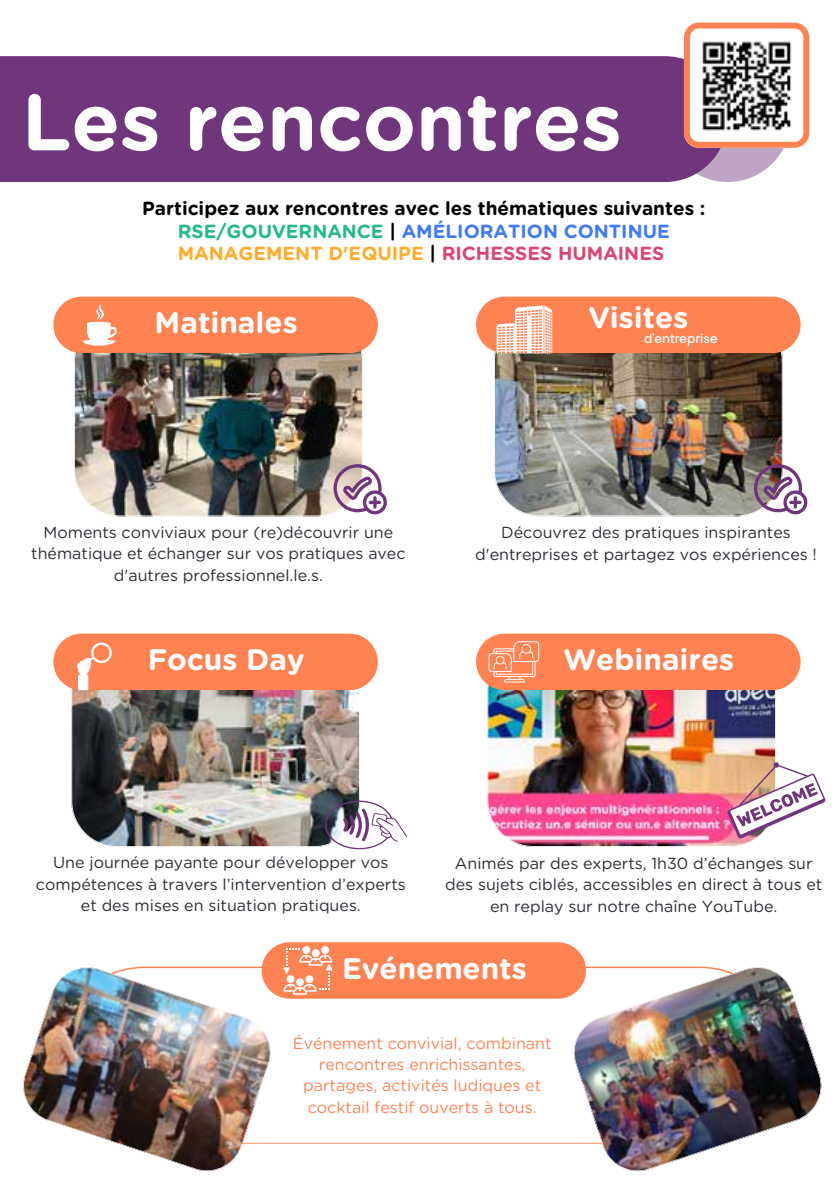
<style>
.page{position:relative;width:840px;height:1191px;background:#fff}
.page>*{position:absolute;margin:0;border:0;box-sizing:border-box;transform-origin:0 0}
.t1{font:700 80px "Gotham Rounded";color:#fff}
.t2{font:700 29.6px "Gotham Rounded";color:#fff}
.t3{font:700 19px/22.6px "Gotham Rounded";color:#000;text-align:center}
.t4{font:16px/21.4px "Gotham Rounded";color:#2c2e35;text-align:center}
.t5{font:16px/21.4px "Gotham Rounded";color:#ff8352;text-align:center}
.t6{font:500 12.4px "Poppins";color:#fff}
.s1{color:#24b98e}
.s2{color:#3f7aff}
.s3{color:#ffac2d}
.s4{color:#db4671}
</style>
<div class="page">
<img style="left:74px;top:350px;width:288px;height:166px">
<div style="left:53px;top:297px;width:324px;height:56px;background:#ff8352;border-radius:28px"></div>
<svg style="left:82px;top:304px;width:35px;height:41px"></svg>
<svg style="left:275px;top:995px;width:294px;height:148px"></svg>
<div style="left:261px;top:942px;width:324px;height:56px;background:#ff8352;border-radius:28px"></div>
<svg style="left:283px;top:946px;width:49px;height:48px"></svg>
<img style="left:569px;top:963px;width:253px;height:209px">
<img style="left:23px;top:963px;width:252px;height:209px">
<img style="left:487px;top:685px;width:288px;height:162px">
<div style="left:476px;top:633px;width:324px;height:57px;background:#ff8352;border-radius:28px"></div>
<svg style="left:488px;top:641px;width:51px;height:41px"></svg>
<img style="left:494px;top:351px;width:288px;height:165px">
<div style="left:476px;top:297px;width:324px;height:56px;background:#ff8352;border-radius:28px"></div>
<svg style="left:496px;top:305px;width:56px;height:48px"></svg>
<div style="left:664px;top:56px;width:126px;height:126px;background:#bfa5c4;border-radius:63px"></div>
<div style="left:0;top:56px;width:723px;height:126px;background:#70367c"></div>
<img style="left:71px;top:688px;width:289px;height:159px">
<div style="left:53px;top:633px;width:324px;height:57px;background:#ff8352;border-radius:28px"></div>
<svg style="left:77px;top:642px;width:35px;height:48px"></svg>
<svg style="left:683px;top:23px;width:125px;height:125px"></svg>
<img style="left:697px;top:36px;width:98px;height:98px">
<svg style="left:333px;top:464px;width:54px;height:51px"></svg>
<svg style="left:753px;top:464px;width:55px;height:51px"></svg>
<svg style="left:325px;top:800px;width:82px;height:49px"></svg>
<svg style="left:727px;top:762px;width:97px;height:76px"></svg>
<h1 class="t1" style="left:22px;top:63px;width:601px">Les rencontres</h1>
<p class="t3" style="left:142px;top:196px;width:564px">Participez aux rencontres avec les thématiques suivantes :<br><span class="s1">RSE/GOUVERNANCE</span> | <span class="s2">AMÉLIORATION CONTINUE<br></span><span class="s3">MANAGEMENT D'EQUIPE</span> | <span class="s4">RICHESSES HUMAINES</span></p>
<h2 class="t2" style="left:154px;top:301px;width:144px">Matinales</h2>
<h2 class="t2" style="left:588px;top:296px;width:101px">Visites</h2>
<p class="t6" style="left:643px;top:331px;width:75px">d'entreprise</p>
<p class="t4" style="left:31px;top:521px;width:375px">Moments conviviaux pour (re)découvrir une thématique et échanger sur vos pratiques avec d'autres professionnel.le.s.</p>
<h2 class="t2" style="left:148px;top:637px;width:158px">Focus Day</h2>
<p class="t4" style="left:475px;top:521px;width:343px">Découvrez des pratiques inspirantes d'entreprises et partagez vos expériences !</p>
<h2 class="t2" style="left:563px;top:637px;width:172px">Webinaires</h2>
<p class="t4" style="left:36px;top:851px;width:371px">Une journée payante pour développer vos compétences à travers l’intervention d’experts et des mises en situation pratiques.</p>
<p class="t4" style="left:445px;top:852px;width:378px">Animés par des experts, 1h30 d’échanges sur des sujets ciblés, accessibles en direct à tous et en replay sur notre chaîne YouTube.</p>
<h2 class="t2" style="left:342px;top:946px;width:186px">Evénements</h2>
<p class="t5" style="left:293px;top:1031px;width:260px">Événement convivial, combinant rencontres enrichissantes, partages, activités ludiques et cocktail festif ouverts à tous.</p>
</div>
